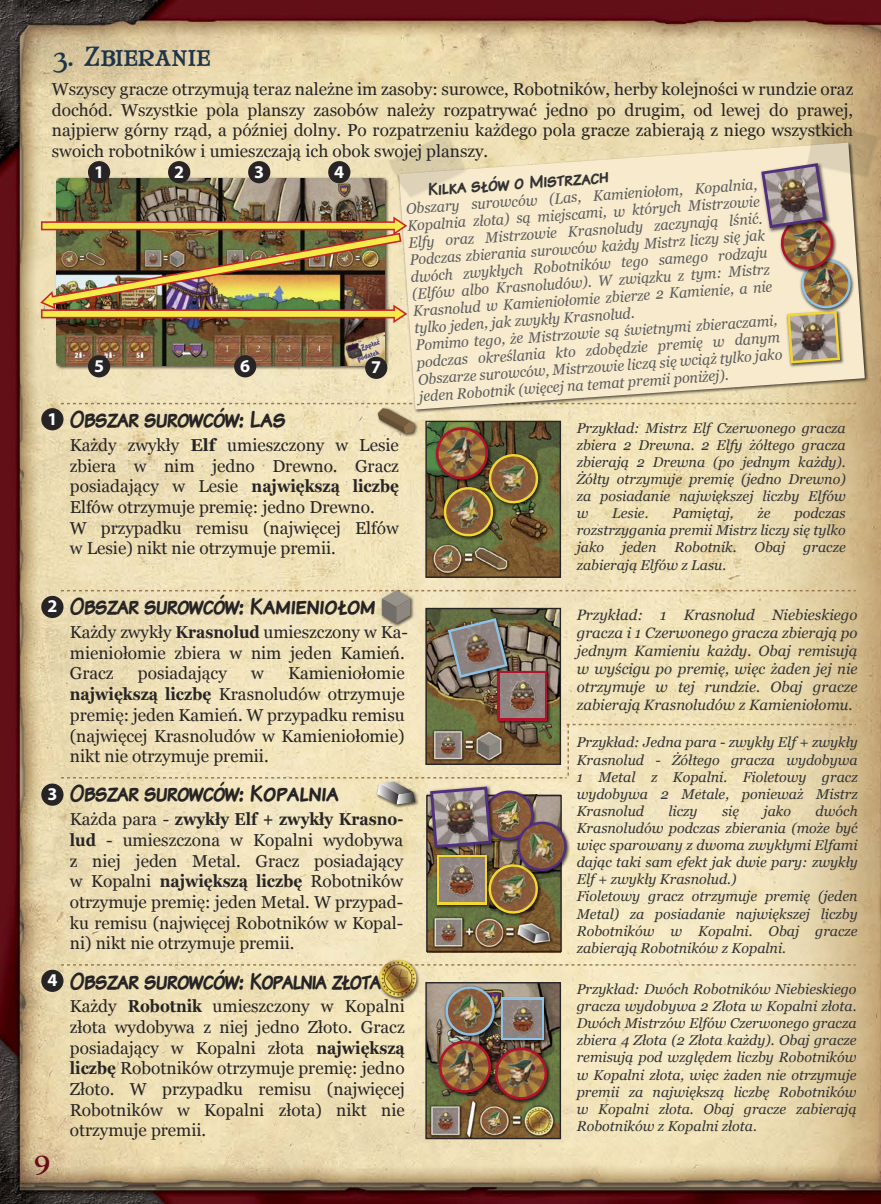
<style>
.page{position:relative;width:881px;height:1204px;background:#fff}
.page>*{position:absolute;margin:0;border:0;box-sizing:border-box;transform-origin:0 0}
.t1{font:24px "Komika Display Kaps";color:#272425;scale:.95 1}
.t2{font:24px "Mary Jane Small Caps";letter-spacing:.025em;color:#1d3449}
.t3{font:24px "Mary Jane Small Caps";color:#680c18}
.t4{font:18px "Komika Display Kaps";color:#333}
.t5{font:700 18px "Myriad Pro";color:#fff}
.t6{font:17.25px/20.7px "Georgia";color:#272425;text-align:justify}
.t7{font:italic 15px/17.1px "Georgia";color:#595a5b;scale:.95 1}
.t8{font:italic 15px/18px "Georgia";color:#333;text-align:justify}
.t9{font:italic 14.25px/17.1px "Georgia";color:#333;text-align:justify}
.s1{font-weight:700}
</style>
<div class="page">
<img style="left:0;top:0;width:880px;height:1203px">
<img style="left:427px;top:983px;width:132px;height:154px">
<svg style="left:399px;top:143px;width:465px;height:266px;background:#f4e7c8"></svg>
<img style="left:54px;top:176px;width:336px;height:194px">
<img style="left:57px;top:179px;width:327px;height:186px">
<img style="left:428px;top:916px;width:131px;height:34px">
<img style="left:784px;top:363px;width:60px;height:5px">
<img style="left:486px;top:916px;width:57px;height:2px">
<img style="left:427px;top:538px;width:132px;height:38px">
<img style="left:441px;top:538px;width:57px;height:3px">
<img style="left:427px;top:678px;width:132px;height:45px">
<svg style="left:61px;top:964px;width:794px;height:1px"></svg>
<div style="left:425px;top:981px;width:136px;height:158px;border:1px solid #272425"></div>
<img style="left:445px;top:678px;width:50px;height:5px">
<img style="left:492px;top:1044px;width:60px;height:60px">
<img style="left:758px;top:160px;width:3px;height:74px">
<img style="left:495px;top:678px;width:57px;height:45px">
<svg style="left:497px;top:678px;width:50px;height:42px"></svg>
<img style="left:500px;top:678px;width:44px;height:39px">
<img style="left:435px;top:982px;width:115px;height:120px">
<img style="left:438px;top:1043px;width:53px;height:50px">
<div style="left:41px;top:408px;width:22px;height:22px;background:#272425;border-radius:50%"></div>
<div style="left:41px;top:596px;width:22px;height:22px;background:#272425;border-radius:50%"></div>
<div style="left:41px;top:783px;width:22px;height:22px;background:#272425;border-radius:50%"></div>
<div style="left:41px;top:969px;width:22px;height:22px;background:#272425;border-radius:50%"></div>
<div style="left:88px;top:161px;width:22px;height:22px;background:#272425;border-radius:50%"></div>
<div style="left:168px;top:161px;width:22px;height:22px;background:#272425;border-radius:50%"></div>
<div style="left:248px;top:161px;width:22px;height:22px;background:#272425;border-radius:50%"></div>
<div style="left:88px;top:355px;width:22px;height:22px;background:#272425;border-radius:50%"></div>
<div style="left:234px;top:355px;width:22px;height:22px;background:#272425;border-radius:50%"></div>
<div style="left:365px;top:356px;width:22px;height:23px;background:#272425;border-radius:50%"></div>
<div style="left:328px;top:161px;width:22px;height:22px;background:#272425;border-radius:50%"></div>
<img style="left:369px;top:949px;width:60px;height:60px">
<img style="left:379px;top:959px;width:37px;height:37px;border-radius:18px">
<svg style="left:61px;top:403px;width:794px;height:135px;background:#d9caa1"></svg>
<img style="left:379px;top:588px;width:36px;height:2px">
<svg style="left:61px;top:590px;width:794px;height:88px;background:#dbcda9"></svg>
<img style="left:805px;top:122px;width:74px;height:58px">
<img style="left:761px;top:123px;width:115px;height:240px">
<img style="left:387px;top:132px;width:80px;height:68px">
<svg style="left:389px;top:133px;width:74px;height:63px;background:#e3d6b3"></svg>
<svg style="left:61px;top:723px;width:794px;height:193px;background:#ddcea9"></svg>
<img style="left:40px;top:216px;width:367px;height:107px">
<p class="t2" style="left:53px;top:40px;width:159px">3. Zbieranie</p>
<p class="t6" style="left:52px;top:79px;width:802px">Wszyscy gracze otrzymują teraz należne im zasoby: surowce, Robotników, herby kolejności w rundzie oraz dochód. Wszystkie pola planszy zasobów należy rozpatrywać jedno po drugim, od lewej do prawej, najpierw górny rząd, a później dolny. Po rozpatrzeniu każdego pola gracze zabierają z niego wszystkich swoich robotników i umieszczają ich obok swojej planszy.</p>
<p class="t5" style="left:47px;top:407px;width:11px">1</p>
<p class="t5" style="left:47px;top:594px;width:11px">2</p>
<p class="t5" style="left:47px;top:782px;width:11px">3</p>
<p class="t5" style="left:47px;top:968px;width:11px">4</p>
<p class="t3" style="left:34px;top:1142px;width:17px">9</p>
<p class="t5" style="left:94px;top:160px;width:11px">1</p>
<p class="t5" style="left:174px;top:160px;width:11px">2</p>
<p class="t5" style="left:254px;top:160px;width:11px">3</p>
<p class="t5" style="left:334px;top:160px;width:11px">4</p>
<p class="t5" style="left:94px;top:354px;width:11px">5</p>
<p class="t5" style="left:240px;top:354px;width:11px">6</p>
<p class="t5" style="left:371px;top:355px;width:11px">7</p>
<p class="t4" style="left:427px;top:178px;width:182px;rotate:-4deg">Kilka słów o Mistrzach</p>
<p class="t7" style="left:405px;top:200px;width:386px;rotate:-4deg">Obszary surowców (Las, Kamieniołom, Kopalnia, Kopalnia złota) są miejscami, w których Mistrzowie Elfy oraz Mistrzowie Krasnoludy zaczynają lśnić.<br>Podczas zbierania surowców każdy Mistrz liczy się jak dwóch zwykłych Robotników tego samego rodzaju (Elfów albo Krasnoludów). W związku z tym: Mistrz Krasnolud w Kamieniołomie zbierze 2 Kamienie, a nie tylko jeden, jak zwykły Krasnolud.<br>Pomimo tego, że Mistrzowie są świetnymi zbieraczami, podczas określania kto zdobędzie premię w danym Obszarze surowców, Mistrzowie liczą się wciąż tylko jako jeden Robotnik (więcej na temat premii poniżej).</p>
<p class="t1" style="left:69px;top:403px;width:228px">Obszar surowców: Las</p>
<p class="t6" style="left:70px;top:435px;width:330px;text-align:left">Każdy zwykły <span class="s1">Elf</span> umieszczony w Lesie zbiera w nim jedno Drewno. Gracz posiadający w Lesie <span class="s1">największą liczbę </span>Elfów otrzymuje premię: jedno Drewno.<br>W przypadku remisu (najwięcej Elfów w Lesie) nikt nie otrzymuje premii.</p>
<p class="t1" style="left:69px;top:590px;width:323px">Obszar surowców: Kamieniołom</p>
<p class="t6" style="left:70px;top:622px;width:339px;text-align:left">Każdy zwykły <span class="s1">Krasnolud</span> umieszczony w Ka&shy;mieniołomie zbiera w nim jeden Kamień.<br>Gracz</p>
<p class="t6" style="left:70px;top:663px;width:336px;text-indent:218px">Kamieniołomie <span class="s1">największą liczbę</span> Krasnoludów otrzymuje premię: jeden Kamień. W przypadku remisu (najwięcej Krasnoludów w Kamieniołomie) nikt nie otrzymuje premii.</p>
<p class="t6" style="left:138px;top:663px;width:90px">posiadający</p>
<p class="t6" style="left:251px;top:663px;width:14px">w</p>
<p class="t1" style="left:69px;top:777px;width:284px">Obszar surowców: Kopalnia</p>
<p class="t6" style="left:70px;top:809px;width:335px">Każda para - <span class="s1">zwykły Elf + zwykły Krasno&shy;lud</span> - umieszczona w Kopalni wydobywa z niej jeden Metal. Gracz posiadający w Kopalni <span class="s1">największą liczbę</span> Robotników otrzymuje premię: jeden Metal. W przypad&shy;ku remisu (najwięcej Robotników w Kopal&shy;ni) nikt nie otrzymuje premii.</p>
<p class="t1" style="left:69px;top:964px;width:328px">Obszar surowców: Kopalnia złota</p>
<p class="t6" style="left:70px;top:996px;width:336px">Każdy <span class="s1">Robotnik</span> umieszczony w Kopalni złota wydobywa z niej jedno Złoto. Gracz posiadający w Kopalni złota <span class="s1">największą liczbę</span> Robotników otrzymuje premię: jedno Złoto. W przypadku remisu (najwięcej Robotników w Kopalni złota) nikt nie otrzymuje premii.</p>
<p class="t9" style="left:576px;top:419px;width:270px">Przykład: Mistrz Elf Czerwonego gracza zbiera 2 Drewna. 2 Elfy żółtego gracza zbierają 2 Drewna (po jednym każdy).<br>Żółty otrzymuje premię (jedno Drewno) za posiadanie największej liczby Elfów w</p>
<p class="t9" style="left:576px;top:505px;width:270px;text-indent:218px">podczas rozstrzygania premii Mistrz liczy się tylko jako</p>
<p class="t9" style="left:612px;top:505px;width:38px">Lesie.</p>
<p class="t9" style="left:672px;top:505px;width:63px">Pamiętaj,</p>
<p class="t9" style="left:757px;top:505px;width:15px">że</p>
<p class="t9" style="left:622px;top:539px;width:36px">jeden</p>
<p class="t9" style="left:674px;top:539px;width:64px">Robotnik.</p>
<p class="t9" style="left:754px;top:539px;width:32px">Obaj</p>
<p class="t9" style="left:803px;top:539px;width:44px">gracze</p>
<p class="t9" style="left:576px;top:556px;width:151px">zabierają Elfów z Lasu.</p>
<p class="t8" style="left:576px;top:606px;width:282px">Przykład: 1 Krasnolud Niebieskiego gracza i 1 Czerwonego gracza zbierają po jednym Kamieniu każdy. Obaj remisują w wyścigu po premię, więc żaden jej nie otrzymuje w tej rundzie. Obaj gracze zabierają Krasnoludów z Kamieniołomu.</p>
<p class="t9" style="left:576px;top:734px;width:282px">Przykład: Jedna para - zwykły Elf + zwykły Krasnolud - Żółtego gracza wydobywa 1 Metal z Kopalni. Fioletowy gracz wydobywa 2 Metale, ponieważ Mistrz Krasnolud</p>
<p class="t9" style="left:576px;top:802px;width:282px;text-align:left;text-indent:239px">dwóch Krasnoludów podczas zbierania (może być więc sparowany z dwoma zwykłymi Elfami dając taki sam efekt jak dwie pary: zwykły Elf + zwykły Krasnolud.)<br>Fioletowy gracz otrzymuje premię (jeden Metal) za posiadanie największej liczby Robotników w Kopalni. Obaj gracze zabierają Robotników z Kopalni.</p>
<p class="t9" style="left:668px;top:802px;width:31px">liczy</p>
<p class="t9" style="left:721px;top:802px;width:19px">się</p>
<p class="t9" style="left:763px;top:802px;width:29px">jako</p>
<p class="t9" style="left:576px;top:980px;width:281px">Przykład: Dwóch Robotników Niebieskiego gracza wydobywa 2 Złota w Kopalni złota.<br>Dwóch Mistrzów Elfów Czerwonego gracza zbiera 4 Złota (2 Złota każdy). Obaj gracze remisują pod względem liczby Robotników w Kopalni złota, więc żaden nie otrzymuje premii za największą liczbę Robotników w Kopalni złota. Obaj gracze zabierają Robotników z Kopalni złota.</p>
</div>
